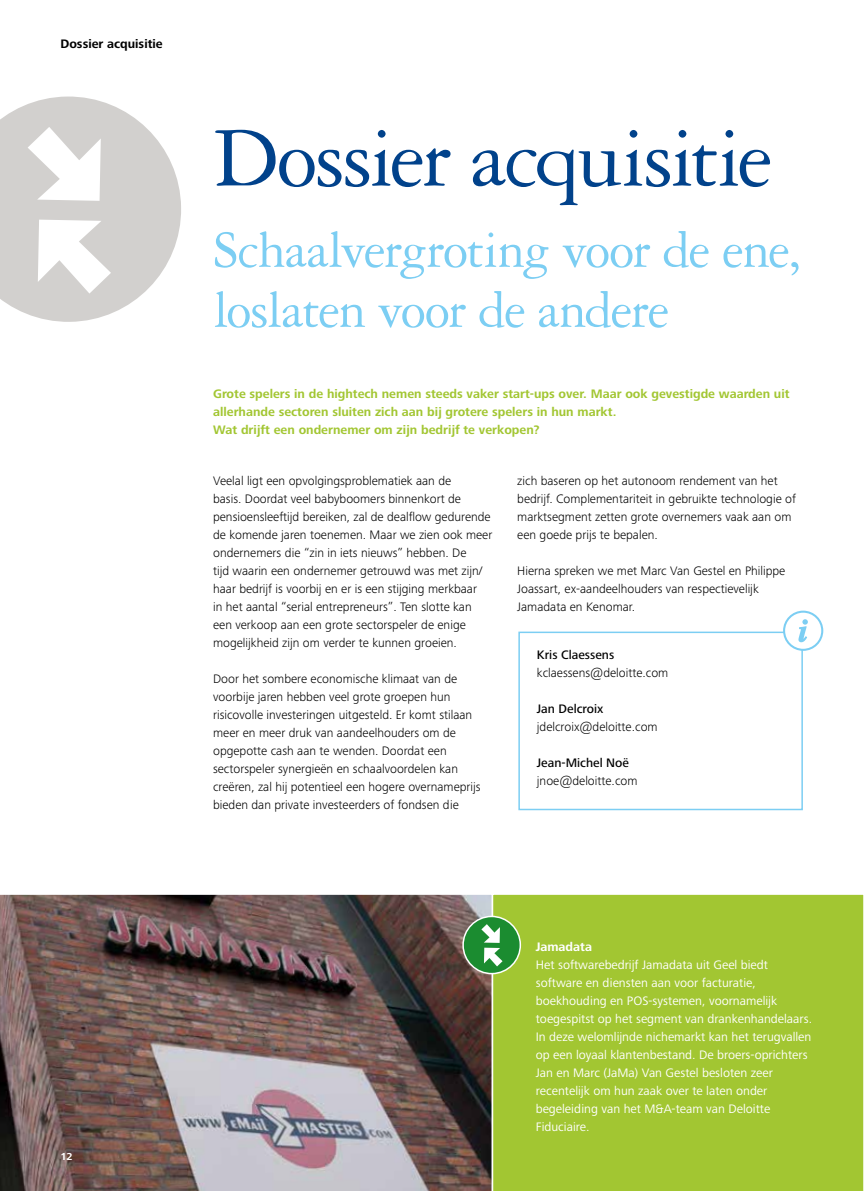
<style>
.page{position:relative;width:864px;height:1191px;background:#fff}
.page>*{position:absolute;margin:0;border:0;box-sizing:border-box;transform-origin:0 0}
.t1{font:90px "Garamond 3 LT Std";letter-spacing:-.04em;color:#01428b}
.t2{font:55.5px/60px "Garamond 3 LT Std";letter-spacing:-.03em;color:#7ccef3}
.t3{font:300 12.75px/18px "Frutiger Next Pro";color:#000}
.t4{font:12.75px/18px "Frutiger Next Pro";color:#fff}
.t5{font:700 12.75px/18px "Frutiger Next Pro";color:#a2c632}
.t6{font:500 12.75px "Frutiger Next Pro";color:#000}
.t7{font:700 12.75px "Frutiger Next Pro";color:#000}
.t8{font:700 12.75px "Frutiger Next Pro";color:#fff}
.t9{font:700 10.5px "Frutiger Next Pro";color:#fff}
</style>
<div class="page">
<svg style="left:0;top:96px;width:181px;height:226px;fill:#d2d0ce"></svg>
<svg style="left:28px;top:127px;width:73px;height:74px"></svg>
<svg style="left:38px;top:220px;width:73px;height:73px"></svg>
<img style="left:0;top:894px;width:491px;height:297px">
<div style="left:491px;top:894px;width:372px;height:297px;background:#a2c632"></div>
<div style="left:462px;top:916px;width:58px;height:57px;background:#1b8c30;border-radius:50%"></div>
<div style="left:462px;top:915px;width:59px;height:59px;border:2px solid #fff;border-radius:50%"></div>
<svg style="left:481px;top:924px;width:21px;height:42px"></svg>
<div style="left:518px;top:631px;width:284px;height:179px;border:2px solid #7ccef3"></div>
<svg style="left:782px;top:610px;width:40px;height:41px"></svg>
<p class="t7" style="left:60px;top:36px;width:104px">Dossier acquisitie</p>
<h1 class="t1" style="left:213px;top:110px;width:560px">Dossier acquisitie</h1>
<h2 class="t2" style="left:213px;top:220px;width:589px">Schaalvergroting voor de ene, loslaten voor de andere</h2>
<p class="t5" style="left:213px;top:385px;width:577px">Grote spelers in de hightech nemen steeds vaker start-ups over. Maar ook gevestigde waarden uit allerhande sectoren sluiten zich aan bij grotere spelers in hun markt.<br>Wat drijft een ondernemer om zijn bedrijf te verkopen?</p>
<p class="t3" style="left:213px;top:471px;width:281px">Veelal ligt een opvolgingsproblematiek aan de<br>basis. Doordat veel babyboomers binnenkort de pensioensleeftijd bereiken, zal de dealflow gedurende de komende jaren toenemen. Maar we zien ook meer ondernemers die “zin in iets nieuws” hebben. De<br>tijd waarin een ondernemer getrouwd was met zijn/ haar bedrijf is voorbij en er is een stijging merkbaar<br>in het aantal “serial entrepreneurs”. Ten slotte kan een verkoop aan een grote sectorspeler de enige mogelijkheid zijn om verder te kunnen groeien.</p>
<p class="t3" style="left:213px;top:669px;width:269px">Door het sombere economische klimaat van de voorbije jaren hebben veel grote groepen hun risicovolle investeringen uitgesteld. Er komt stilaan meer en meer druk van aandeelhouders om de opgepotte cash aan te wenden. Doordat een sectorspeler synergieën en schaalvoordelen kan creëren, zal hij potentieel een hogere overnameprijs bieden dan private investeerders of fondsen die</p>
<p class="t3" style="left:517px;top:471px;width:280px">zich baseren op het autonoom rendement van het bedrijf. Complementariteit in gebruikte technologie of marktsegment zetten grote overnemers vaak aan om een goede prijs te bepalen.</p>
<p class="t3" style="left:517px;top:561px;width:269px">Hierna spreken we met Marc Van Gestel en Philippe<br>Joassart, ex-aandeelhouders van respectievelijk<br>Jamadata en Kenomar.</p>
<p class="t6" style="left:536px;top:648px;width:79px">Kris Claessens</p>
<p class="t3" style="left:536px;top:664px;width:133px">kclaessens@deloitte.com</p>
<p class="t6" style="left:536px;top:702px;width:68px">Jan Delcroix</p>
<p class="t3" style="left:536px;top:718px;width:122px">jdelcroix@deloitte.com</p>
<p class="t6" style="left:536px;top:756px;width:94px">Jean-Michel Noë</p>
<p class="t3" style="left:536px;top:772px;width:102px">jnoe@deloitte.com</p>
<p class="t9" style="left:60px;top:1150px;width:14px">12</p>
<p class="t8" style="left:535px;top:939px;width:58px">Jamadata</p>
<p class="t4" style="left:535px;top:955px;width:278px">Het softwarebedrijf Jamadata uit Geel biedt software en diensten aan voor facturatie, boekhouding en POS-systemen, voornamelijk toegespitst op het segment van drankenhandelaars.<br>In deze welomlijnde nichemarkt kan het terugvallen op een loyaal klantenbestand. De broers-oprichters Jan en Marc (JaMa) Van Gestel besloten zeer recentelijk om hun zaak over te laten onder begeleiding van het M&amp;A-team van Deloitte Fiduciaire.</p>
</div>
